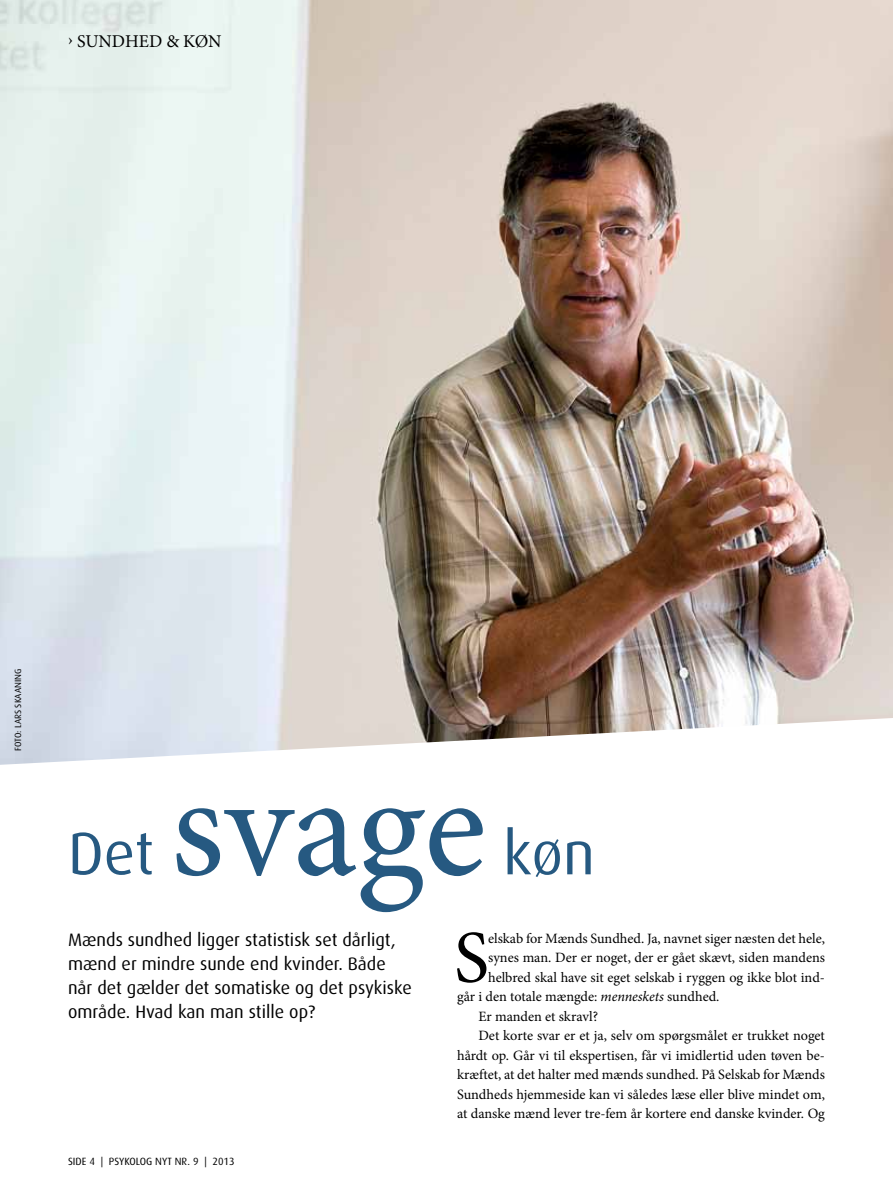
<style>
.page{position:relative;width:893px;height:1200px;background:#fff}
.page>*{position:absolute;margin:0;border:0;box-sizing:border-box;transform-origin:0 0}
.t1{font:147px "Minion Pro";letter-spacing:-.005em;color:#265981}
.t2{font:74.25px "Minion Pro";color:#000}
.t3{font:60px "Dax";color:#265981}
.t4{font:18px/24px "Dax";color:#000}
.t5{font:18px "Minion Pro";letter-spacing:-.005em;color:#000}
.t6{font:14.25px "Minion Pro";color:#000}
.t7{font:10.5px "Dax";color:#000}
.t8{font:9px "Dax";color:#000}
.s1{font-style:italic}
</style>
<div class="page">
<img style="left:0;top:0;width:893px;height:717px">
<svg style="left:0;top:717px;width:893px;height:48px"></svg>
<p class="t5" style="left:68px;top:29px;width:155px">› SUNDHED &amp; KØN</p>
<p class="t8" style="left:13px;top:750px;width:82px;rotate:-90deg">foto: Lars Skaaning</p>
<h3 class="t3" style="left:68px;top:820px;width:87px">Det</h3>
<h1 class="t1" style="left:171px;top:728px;width:317px">svage</h1>
<h3 class="t3" style="left:503px;top:820px;width:93px">køn</h3>
<p class="t4" style="left:68px;top:927px;width:345px">Mænds sundhed ligger statistisk set dårligt, mænd er mindre sunde end kvinder. Både når det gælder det somatiske og det psykiske område. Hvad kan man stille op?</p>
<h2 class="t2" style="left:454px;top:907px;width:37px">S</h2>
<p class="t6" style="left:488px;top:928px;width:338px">elskab for Mænds Sundhed. Ja, navnet siger næsten det hele,</p>
<p class="t6" style="left:488px;top:947px;width:338px">synes man. Der er noget, der er gået skævt, siden mandens</p>
<p class="t6" style="left:488px;top:967px;width:338px">helbred skal have sit eget selskab i ryggen og ikke blot ind-</p>
<p class="t6" style="left:457px;top:986px;width:264px">går i den totale mængde: <span class="s1">menneskets</span> sundhed.</p>
<p class="t6" style="left:478px;top:1006px;width:121px">Er manden et skravl?</p>
<p class="t6" style="left:478px;top:1025px;width:348px">Det korte svar er et ja, selv om spørgsmålet er trukket noget</p>
<p class="t6" style="left:457px;top:1045px;width:369px">hårdt op. Går vi til ekspertisen, får vi imidlertid uden tøven be-</p>
<p class="t6" style="left:457px;top:1064px;width:369px">kræftet, at det halter med mænds sundhed. På Selskab for Mænds</p>
<p class="t6" style="left:457px;top:1084px;width:369px">Sundheds hjemmeside kan vi således læse eller blive mindet om,</p>
<p class="t6" style="left:457px;top:1103px;width:369px">at danske mænd lever tre-fem år kortere end danske kvinder. Og</p>
<p class="t7" style="left:68px;top:1154px;width:168px">SIDE 4 | PSYKOLOG NYT NR. 9 | 2013</p>
</div>
